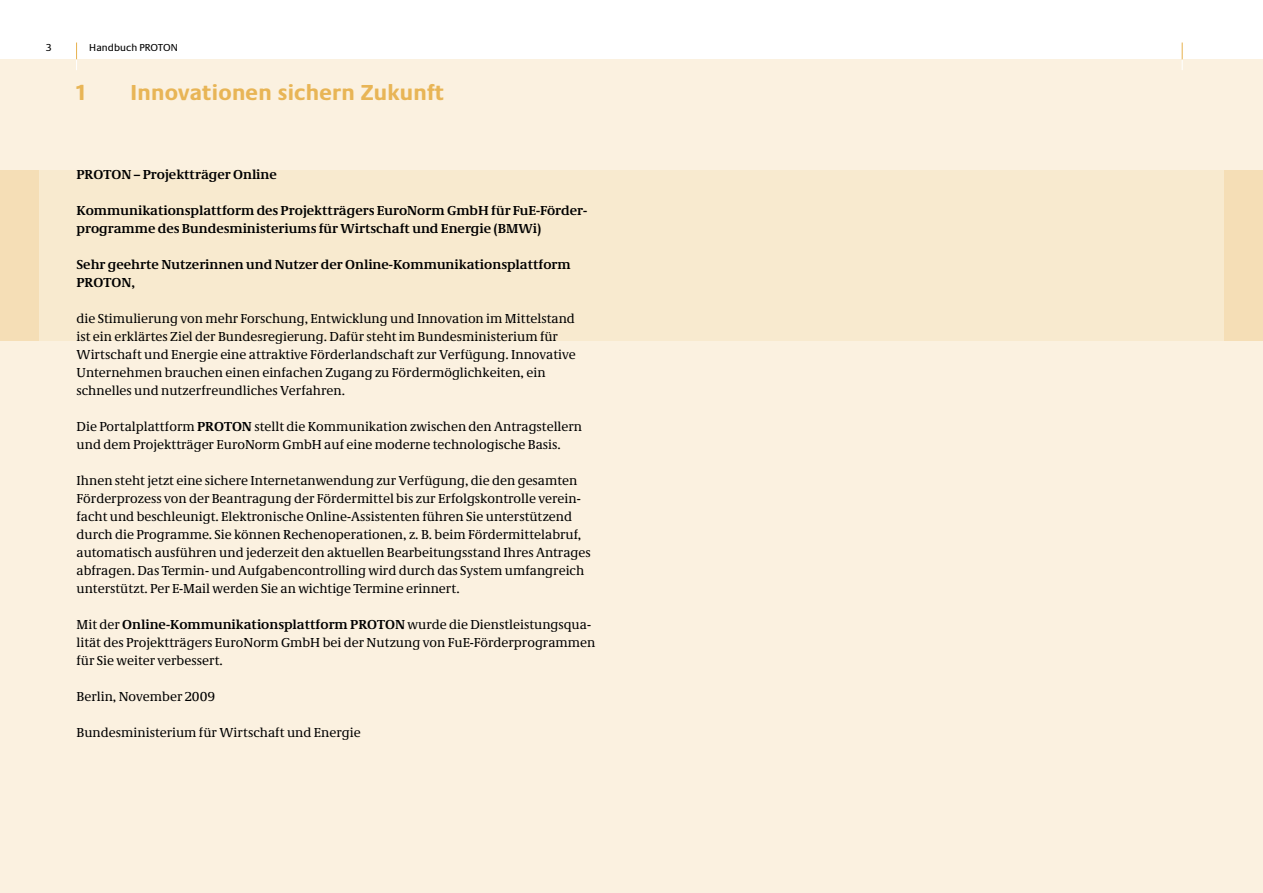
<style>
.page{position:relative;width:1263px;height:893px;background:#fff}
.page>*{position:absolute;margin:0;border:0;box-sizing:border-box;transform-origin:0 0}
.t1{font:700 22.5px "Neue Praxis";letter-spacing:.01em;color:#e8b556}
.t2{font:13.5px/18px "Neue Demos";color:#000}
.t3{font:700 13.5px/18px "Neue Demos";color:#000}
.t4{font:10.5px "Neue Praxis";letter-spacing:.01em;color:#000}
.s1{font-weight:700}
</style>
<div class="page">
<div style="left:0;top:60px;width:1263px;height:833px;background:#fbf1e0"></div>
<div style="left:0;top:170px;width:1263px;height:170px;background:#f8eacf"></div>
<svg style="left:76px;top:43px;width:1px;height:27px"></svg>
<div style="left:0;top:170px;width:38px;height:170px;background:#f5deb6"></div>
<div style="left:1225px;top:170px;width:38px;height:170px;background:#f5deb6"></div>
<svg style="left:1182px;top:43px;width:1px;height:27px"></svg>
<p class="t4" style="left:46px;top:41px;width:7px">3</p>
<p class="t4" style="left:89px;top:41px;width:90px">Handbuch PROTON</p>
<h1 class="t1" style="left:77px;top:79px;width:10px">1</h1>
<h1 class="t1" style="left:131px;top:79px;width:315px">Innovationen sichern Zukunft</h1>
<p class="t3" style="left:77px;top:165px;width:202px">PROTON – Projektträger Online</p>
<p class="t3" style="left:77px;top:201px;width:512px">Kommunikationsplattform des Projektträgers EuroNorm GmbH für FuE-Förder&shy;programme des Bundesministeriums für Wirtschaft und Energie (BMWi)</p>
<p class="t3" style="left:77px;top:255px;width:496px">Sehr geehrte Nutzerinnen und Nutzer der Online-Kommunikationsplattform<br>PROTON,</p>
<p class="t2" style="left:77px;top:309px;width:501px">die Stimulierung von mehr Forschung, Entwicklung und Innovation im Mittelstand ist ein erklärtes Ziel der Bundesregierung. Dafür steht im Bundesministerium für Wirtschaft und Energie eine attraktive Förderlandschaft zur Verfügung. Innovative Unternehmen brauchen einen einfachen Zugang zu Fördermöglichkeiten, ein schnelles und nutzerfreundliches Verfahren.</p>
<p class="t2" style="left:77px;top:417px;width:507px">Die Portalplattform <span class="s1">PROTON</span> stellt die Kommunikation zwischen den Antragstellern und dem Projektträger EuroNorm GmbH auf eine moderne technologische Basis.</p>
<p class="t2" style="left:77px;top:471px;width:516px">Ihnen steht jetzt eine sichere Internetanwendung zur Verfügung, die den gesamten Förderprozess von der Beantragung der Fördermittel bis zur Erfolgskontrolle verein&shy;facht und beschleunigt. Elektronische Online-Assistenten führen Sie unterstützend durch die Programme. Sie können Rechenoperationen, z. B. beim Fördermittelabruf, automatisch ausführen und jederzeit den aktuellen Bearbeitungsstand Ihres Antrages abfragen. Das Termin- und Aufgabencontrolling wird durch das System umfangreich unterstützt. Per E-Mail werden Sie an wichtige Termine erinnert.</p>
<p class="t2" style="left:77px;top:615px;width:520px">Mit der <span class="s1">Online-Kommunikationsplattform PROTON</span> wurde die Dienstleistungsqua&shy;lität des Projektträgers EuroNorm GmbH bei der Nutzung von FuE-Förderprogrammen für Sie weiter verbessert.</p>
<p class="t2" style="left:77px;top:687px;width:140px">Berlin, November 2009</p>
<p class="t2" style="left:77px;top:723px;width:286px">Bundesministerium für Wirtschaft und Energie</p>
</div>
